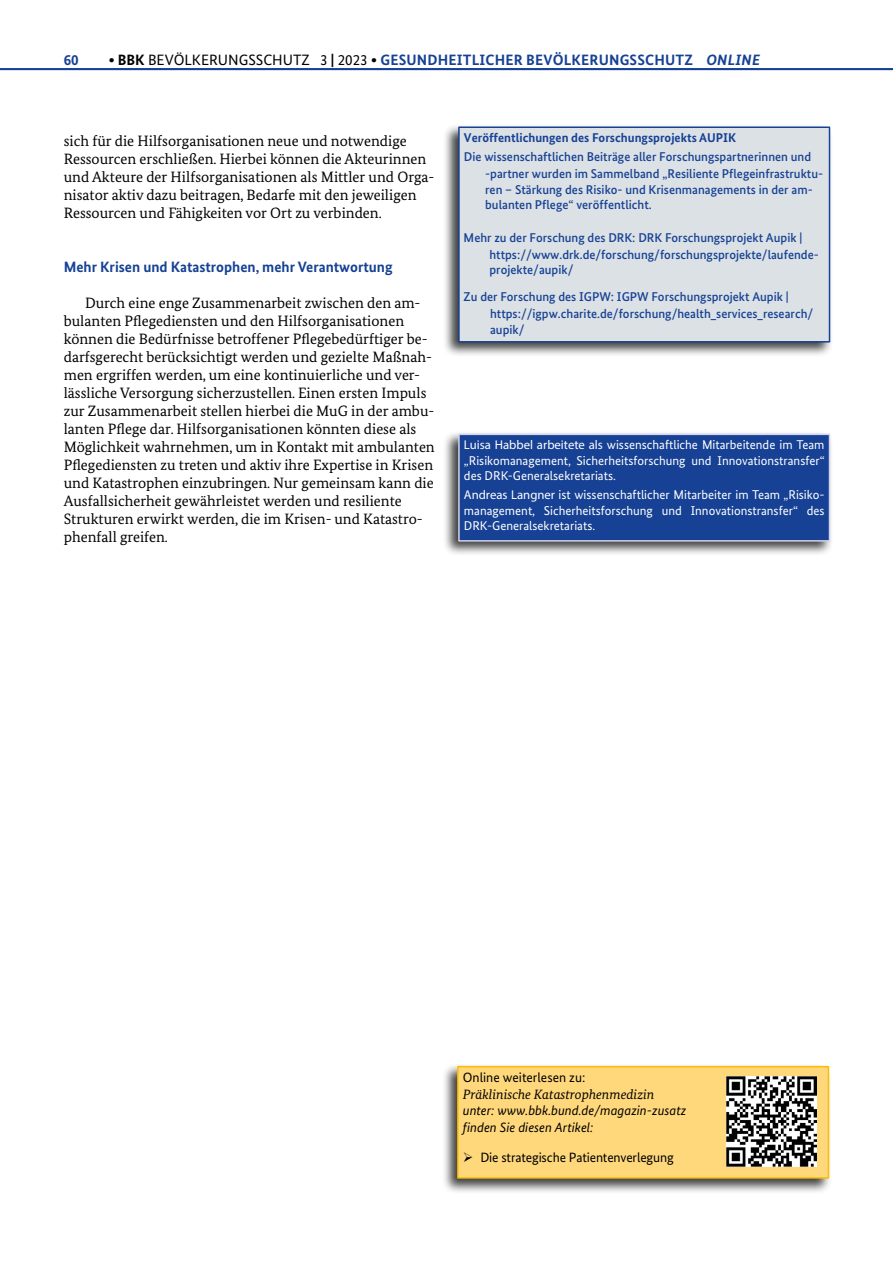
<style>
.page{position:relative;width:893px;height:1263px;background:#fff}
.page>*{position:absolute;margin:0;border:0;box-sizing:border-box;transform-origin:0 0}
.t1{font:15px/18px "Bundes Serif";color:#000}
.t2{font:700 15px "Bundes Sans";color:#164194}
.Grafik-_o__Tabellentext{font:italic 13.5px/16.6px "Bundes Sans";color:#000}
.Grafik-_o__Tabellentext-2{font:13.5px "Bundes Sans";letter-spacing:-.01em;color:#000}
.t3{font:12.75px/15.3px "Bundes Sans";color:#fff;text-align:justify}
.t4{font:500 12.75px/15.9px "Bundes Sans";color:#154194}
.t5{font:500 12.75px/16.8px "Bundes Sans";color:#164194}
.t6{font:700 12.75px "Bundes Sans";color:#164194}
.s1{color:#000}
.s2{font-weight:400;color:#000}
.s3{font-style:italic}
.s4{color:#164194}
.s5{font-family:"Myriad Pro"}
.s6{font-style:normal}
.s7{font-family:"Bundes Serif"}
</style>
<div class="page">
<div style="left:443px;top:430px;width:390px;height:127px;background:#000;opacity:.75"></div>
<div style="left:459px;top:434px;width:370px;height:107px;background:#164194"></div>
<div style="left:458px;top:434px;width:372px;height:108px;border:2px solid #d2d4ec"></div>
<div style="left:443px;top:123px;width:390px;height:235px;background:#000;opacity:.75"></div>
<div style="left:459px;top:127px;width:370px;height:215px;background:#dce1e5"></div>
<div style="left:458px;top:126px;width:372px;height:216px;border:1px solid #164194"></div>
<div style="left:442px;top:1063px;width:390px;height:131px;background:#000;opacity:.75"></div>
<div style="left:458px;top:1067px;width:370px;height:111px;background:#ffd87b"></div>
<div style="left:457px;top:1066px;width:372px;height:113px;border:2px solid #fcbd00"></div>
<img style="left:727px;top:1077px;width:90px;height:90px">
<hr style="left:0;top:68px;width:893px;height:2px;background:#164194">
<p class="t2" style="left:64px;top:51px;width:16px">60</p>
<p class="t2" style="left:109px;top:51px;width:653px"><span class="s1">∙ BBK</span> <span class="s2">BEVÖLKERUNGSSCHUTZ 3</span> <span class="s1">|</span> <span class="s2">2023</span> <span class="s1">∙</span> GESUNDHEITLICHER BEVÖLKERUNGSSCHUTZ <span class="s3">ONLINE</span></p>
<p class="t1" style="left:64px;top:131px;width:372px">sich für die Hilfsorganisationen neue und notwendige Ressourcen erschließen. Hierbei können die Akteurinnen und Akteure der Hilfsorganisationen als Mittler und Orga&shy;nisator aktiv dazu beitragen, Bedarfe mit den jeweiligen Ressourcen und Fähigkeiten vor Ort zu verbinden.</p>
<h2 class="t2" style="left:64px;top:258px;width:330px">Mehr Krisen und Katastrophen, mehr Verantwortung</h2>
<p class="t1" style="left:64px;top:293px;width:372px;text-indent:21px">Durch eine enge Zusammenarbeit zwischen den am&shy;bulanten Pflegediensten und den Hilfsorganisationen können die Bedürfnisse betroffener Pflegebedürftiger be&shy;darfsgerecht berücksichtigt werden und gezielte Maßnah&shy;men ergriffen werden, um eine kontinuierliche und ver&shy;lässliche Versorgung sicherzustellen. Einen ersten Impuls zur Zusammenarbeit stellen hierbei die MuG in der ambu&shy;lanten Pflege dar. Hilfsorganisationen könnten diese als Möglichkeit wahrnehmen, um in Kontakt mit ambulanten Pflegediensten zu treten und aktiv ihre Expertise in Krisen und Katastrophen einzubringen. Nur gemeinsam kann die Ausfallsicherheit gewährleistet werden und resiliente Strukturen erwirkt werden, die im Krisen- und Katastro&shy;phenfall greifen.</p>
<h3 class="t6" style="left:464px;top:130px;width:274px">Veröffentlichungen des Forschungsprojekts AUPIK</h3>
<p class="t5" style="left:485px;top:149px;width:339px;text-indent:-21px">Die wissenschaftlichen Beiträge aller Forschungspartnerinnen und -partner wurden im Sammelband „Resiliente Pflegeinfrastruktu-</p>
<p class="t5" style="left:485px;top:182px;width:329px;line-height:15.3px">ren – Stärkung des Risiko- und Krisenmanagements in der am&shy;bulanten Pflege“ veröffentlicht.</p>
<p class="t4" style="left:489px;top:230px;width:331px;text-indent:-26px"><span class="s4">Mehr zu der Forschung des DRK: DRK Forschungsprojekt Aupik | </span>https://www.drk.de/forschung/forschungsprojekte/laufende&shy;projekte/aupik/</p>
<p class="t4" style="left:490px;top:287px;width:325px;line-height:17.7px;text-indent:-26px"><span class="s4">Zu der Forschung des IGPW: IGPW Forschungsprojekt Aupik | </span>https://igpw.charite.de/forschung/health_services_research/</p>
<p class="t4" style="left:490px;top:321px;width:36px">aupik/</p>
<p class="t3" style="left:464px;top:437px;width:362px"><span class="s5">Luisa Habbel arbeitete als</span> wissenschaftliche Mitarbeitende im Team „Risikomanagement, Sicherheitsforschung und Innovationstransfer“ des DRK-Generalsekretariats.</p>
<p class="t3" style="left:464px;top:503px;width:362px">management, Sicherheitsforschung und Innovationstransfer“ des<br>DRK-Generalsekretariats.</p>
<p class="t3" style="left:464px;top:487px;width:362px"><span class="s5">Andreas Langner</span> ist wissenschaftlicher Mitarbeiter im Team „Risiko-</p>
<p class="Grafik-_o__Tabellentext" style="left:463px;top:1069px;width:225px"><span class="s6">Online weiterlesen zu:<br></span><span class="s7">Präklinische Katastrophenmedizin </span>unter: www.bbk.bund.de/magazin-zusatz finden Sie diesen Artikel:</p>
<p class="Grafik-_o__Tabellentext-2" style="left:463px;top:1150px;width:212px">➢ Die strategische Patientenverlegung</p>
</div>
